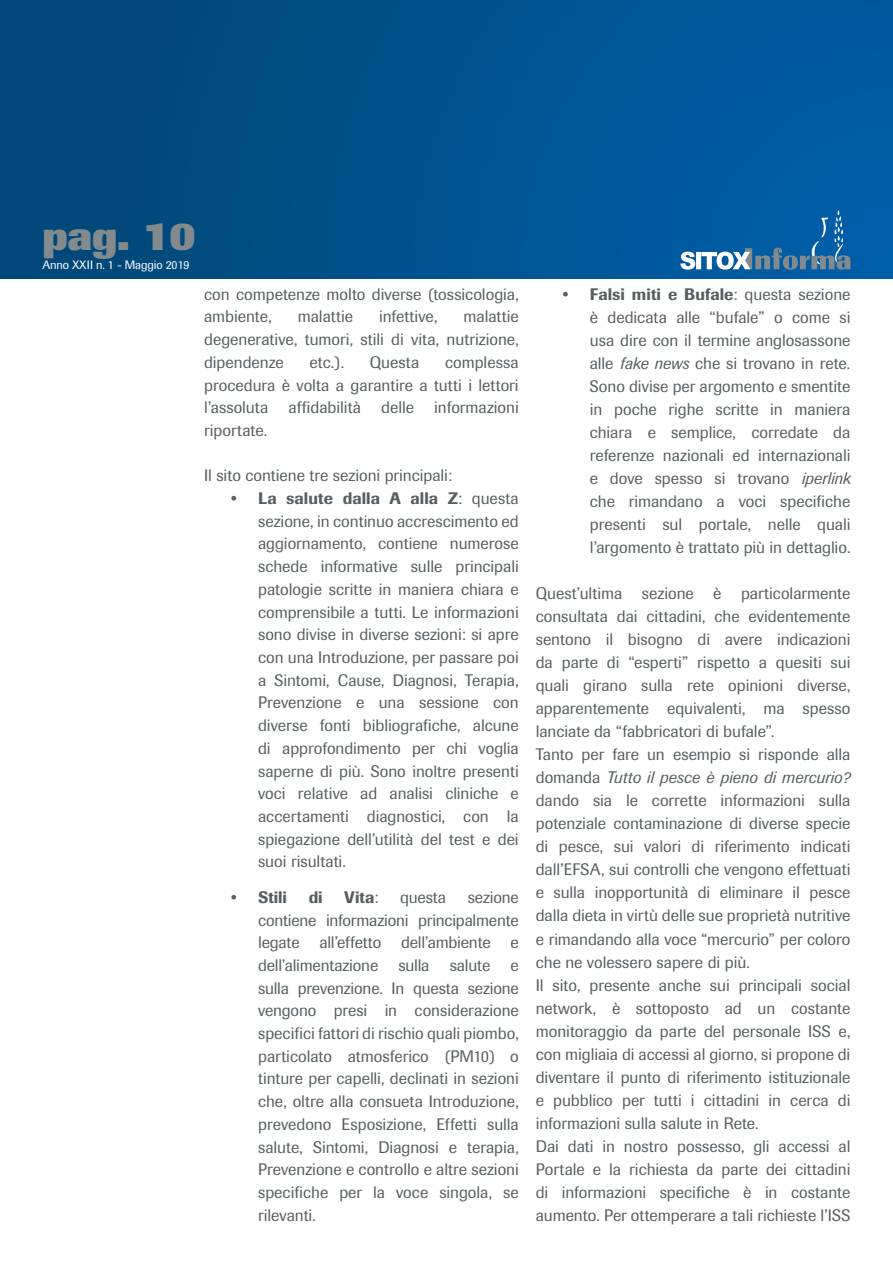
<style>
.page{position:relative;width:893px;height:1263px;background:#fff}
.page>*{position:absolute;margin:0;border:0;box-sizing:border-box;transform-origin:0 0}
.t1{font:800 40.5px "Imago";color:#838a8e}
.t2{font:16.5px/23px "Imago";color:#575e62;text-align:justify}
.t3{font:500 16.5px "Imago";color:#575e62}
.t4{font:12px "Imago";letter-spacing:-.01em;color:#fff}
.s1{font-weight:500}
.s2{font-weight:400}
.s3{font-style:italic}
</style>
<div class="page">
<div style="left:0;top:0;width:893px;height:278px;background:linear-gradient(to right,#004676,#005ea6)"></div>
<svg style="left:680px;top:210px;width:170px;height:60px;background:#256fa9"></svg>
<h1 class="t1" style="left:43px;top:212px;width:155px">pag. 10</h1>
<p class="t4" style="left:43px;top:258px;width:149px">Anno XXII n. 1 - Maggio 2019</p>
<p class="t2" style="left:204px;top:283px;width:316px">con competenze molto diverse (tossicologia, ambiente,</p>
<p class="t2" style="left:298px;top:305px;width:57px">malattie</p>
<p class="t2" style="left:379px;top:305px;width:60px">infettive,</p>
<p class="t2" style="left:204px;top:305px;width:316px;text-indent:259px">malattie degenerative, tumori, stili di vita, nutrizione, dipendenze</p>
<p class="t2" style="left:310px;top:351px;width:36px">etc.).</p>
<p class="t2" style="left:370px;top:351px;width:51px">Questa</p>
<p class="t2" style="left:204px;top:351px;width:316px;text-indent:241px">complessa procedura è volta a garantire a tutti i lettori l’assoluta affidabilità delle informazioni riportate.</p>
<p class="t2" style="left:204px;top:464px;width:250px">Il sito contiene tre sezioni principali:</p>
<p class="t2" style="left:258px;top:487px;width:262px;text-indent:-27px"><span class="s1">• La salute dalla A alla Z</span>: questa sezione, in continuo accrescimento ed aggiornamento, contiene numerose schede informative sulle principali patologie scritte in maniera chiara e comprensibile a tutti. Le informazioni sono divise in diverse sezioni: si apre con una Introduzione, per passare poi a Sintomi, Cause, Diagnosi, Terapia, Prevenzione e una sessione con diverse fonti bibliografiche, alcune di approfondimento per chi voglia saperne di più. Sono inoltre presenti voci relative ad analisi cliniche e accertamenti diagnostici, con la spiegazione dell’utilità del test e dei suoi risultati.</p>
<p class="t3" style="left:231px;top:887px;width:57px">• Stili</p>
<p class="t3" style="left:309px;top:887px;width:15px">di</p>
<p class="t3" style="left:344px;top:887px;width:36px">Vita<span class="s2">:</span></p>
<p class="t2" style="left:400px;top:886px;width:48px">questa</p>
<p class="t2" style="left:258px;top:886px;width:262px;text-indent:210px">sezione contiene informazioni principalmente legate all’effetto dell’ambiente e dell’alimentazione sulla salute e sulla prevenzione. In questa sezione vengono presi in considerazione specifici fattori di rischio quali piombo, particolato atmosferico (PM10) o tinture per capelli, declinati in sezioni che, oltre alla consueta Introduzione, prevedono Esposizione, Effetti sulla salute, Sintomi, Diagnosi e terapia, Prevenzione e controllo e altre sezioni specifiche per la voce singola, se rilevanti.</p>
<p class="t2" style="left:590px;top:283px;width:262px;text-indent:-27px"><span class="s1">• Falsi miti e Bufale</span>: questa sezione è dedicata alle “bufale” o come si usa dire con il termine anglosassone alle <span class="s3">fake news</span> che si trovano in rete.<br>Sono divise per argomento e smentite in poche righe scritte in maniera chiara e semplice, corredate da referenze nazionali ed internazionali e dove spesso si trovano <span class="s3">iperlink </span>che rimandano a voci specifiche presenti sul portale, nelle quali l’argomento è trattato più in dettaglio.</p>
<p class="t2" style="left:536px;top:582px;width:316px;text-align:left">Quest’ultima sezione è particolarmente consultata dai cittadini, che evidentemente sentono il bisogno di avere indicazioni da parte di “esperti” rispetto a quesiti sui quali girano sulla rete opinioni diverse, apparentemente equivalenti, ma spesso lanciate da “fabbricatori di bufale”.<br>Tanto per fare un esempio si risponde alla domanda <span class="s3">Tutto il pesce è pieno di mercurio? </span>dando sia le corrette informazioni sulla potenziale contaminazione di diverse specie di pesce, sui valori di riferimento indicati dall’EFSA, sui controlli che vengono effettuati e sulla inopportunità di eliminare il pesce dalla dieta in virtù delle sue proprietà nutritive e rimandando alla voce “mercurio” per coloro che ne volessero sapere di più.<br>Il sito, presente anche sui principali social network, è sottoposto ad un costante monitoraggio da parte del personale ISS e, con migliaia di accessi al giorno, si propone di diventare il punto di riferimento istituzionale e pubblico per tutti i cittadini in cerca di informazioni sulla salute in Rete.<br>Dai dati in nostro possesso, gli accessi al Portale e la richiesta da parte dei cittadini di informazioni specifiche è in costante aumento. Per ottemperare a tali richieste l’ISS</p>
</div>
